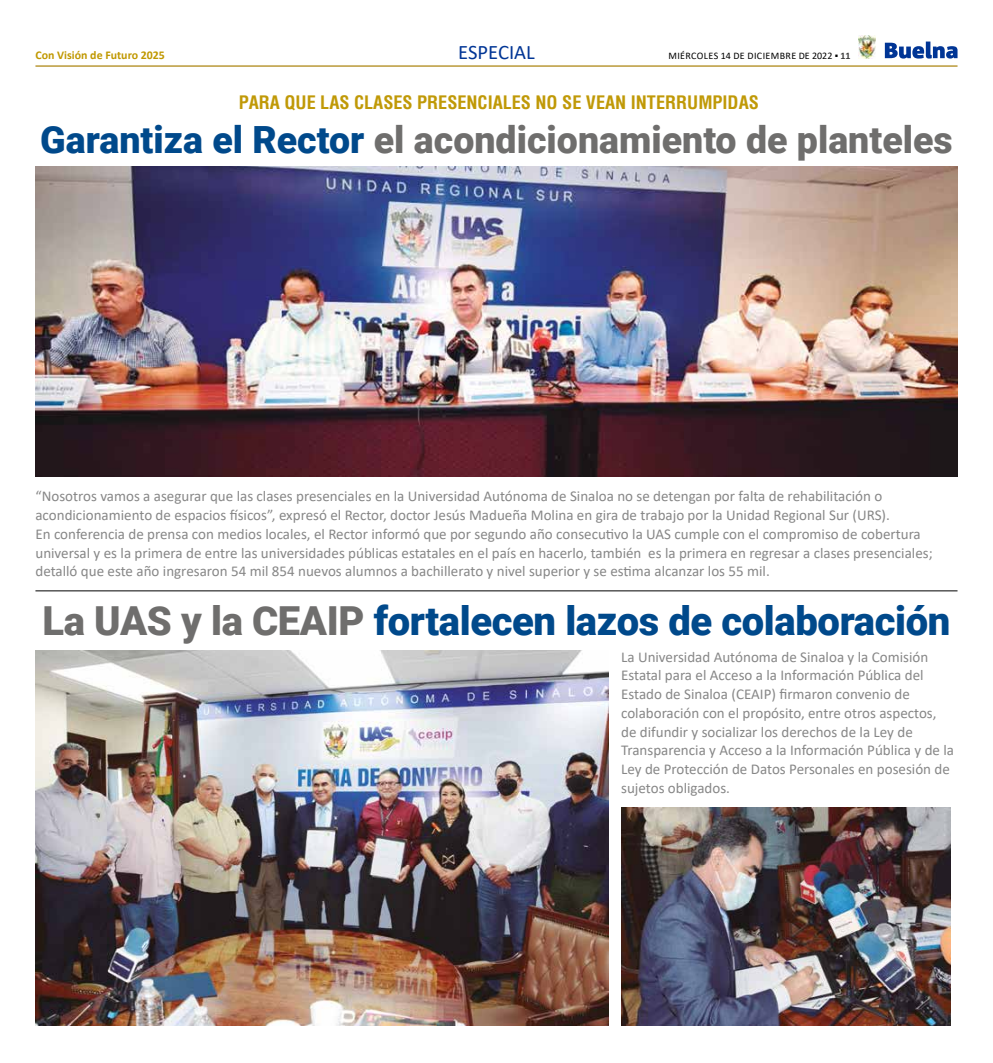
<style>
.page{position:relative;width:993px;height:1063px;background:#fff}
.page>*{position:absolute;margin:0;border:0;box-sizing:border-box;transform-origin:0 0}
.t1{font:900 40px "Roboto";letter-spacing:-.01em;color:#00498b}
.t2{font:900 37.5px "Roboto";color:#6f6e6d}
.t3{font:20.62px "Calibri";color:#003595}
.t4{font:700 condensed 18.12px "Helvetica";color:#c09907}
.t5{font:15px/18.8px "Calibri";color:#878787}
.t6{font:700 11.88px "Calibri";color:#c09800}
.t7{font:10px "Calibri";letter-spacing:.04em;color:#000}
.s1{font-weight:700;color:#3c3c3b}
.s2{color:#00498b}
.s3{color:#6f6e6d}
</style>
<div class="page">
<hr style="left:35px;top:65px;width:922px;height:2px;background:#ac8511">
<svg style="left:884px;top:42px;width:73px;height:17px"></svg>
<img style="left:858px;top:35px;width:17px;height:24px">
<hr style="left:35px;top:590px;width:922px;height:1px;background:#000">
<img style="left:35px;top:167px;width:922px;height:310px">
<img style="left:35px;top:650px;width:573px;height:375px">
<img style="left:621px;top:808px;width:329px;height:217px">
<p class="t6" style="left:35px;top:46px;width:131px">Con Visión de Futuro 2025</p>
<h3 class="t3" style="left:458px;top:37px;width:78px">ESPECIAL</h3>
<p class="t7" style="left:668px;top:48px;width:184px">MIÉRCOLES 14 DE DICIEMBRE DE 2022 ▪ <span class="s1">11</span></p>
<p class="t4" style="left:238px;top:90px;width:521px">PARA QUE LAS CLASES PRESENCIALES NO SE VEAN INTERRUMPIDAS</p>
<h2 class="t2" style="left:40px;top:113px;width:913px"><span class="s2">Garantiza el Rector</span> el acondicionamiento de planteles</h2>
<p class="t5" style="left:35px;top:487px;width:898px">“Nosotros vamos a asegurar que las clases presenciales en la Universidad Autónoma de Sinaloa no se detengan por falta de rehabilitación o acondicionamiento de espacios físicos”, expresó el Rector, doctor Jesús Madueña Molina en gira de trabajo por la Unidad Regional Sur (URS).<br>En conferencia de prensa con medios locales, el Rector informó que por segundo año consecutivo la UAS cumple con el compromiso de cobertura universal y es la primera de entre las universidades públicas estatales en el país en hacerlo, también es la primera en regresar a clases presenciales; detalló que este año ingresaron 54 mil 854 nuevos alumnos a bachillerato y nivel superior y se estima alcanzar los 55 mil.</p>
<h1 class="t1" style="left:43px;top:593px;width:909px"><span class="s3">La UAS y la CEAIP</span> fortalecen lazos de colaboración</h1>
<p class="t5" style="left:621px;top:647px;width:334px">La Universidad Autónoma de Sinaloa y la Comisión Estatal para el Acceso a la Información Pública del Estado de Sinaloa (CEAIP) firmaron convenio de colaboración con el propósito, entre otros aspectos, de difundir y socializar los derechos de la Ley de Transparencia y Acceso a la Información Pública y de la Ley de Protección de Datos Personales en posesión de sujetos obligados.</p>
</div>
